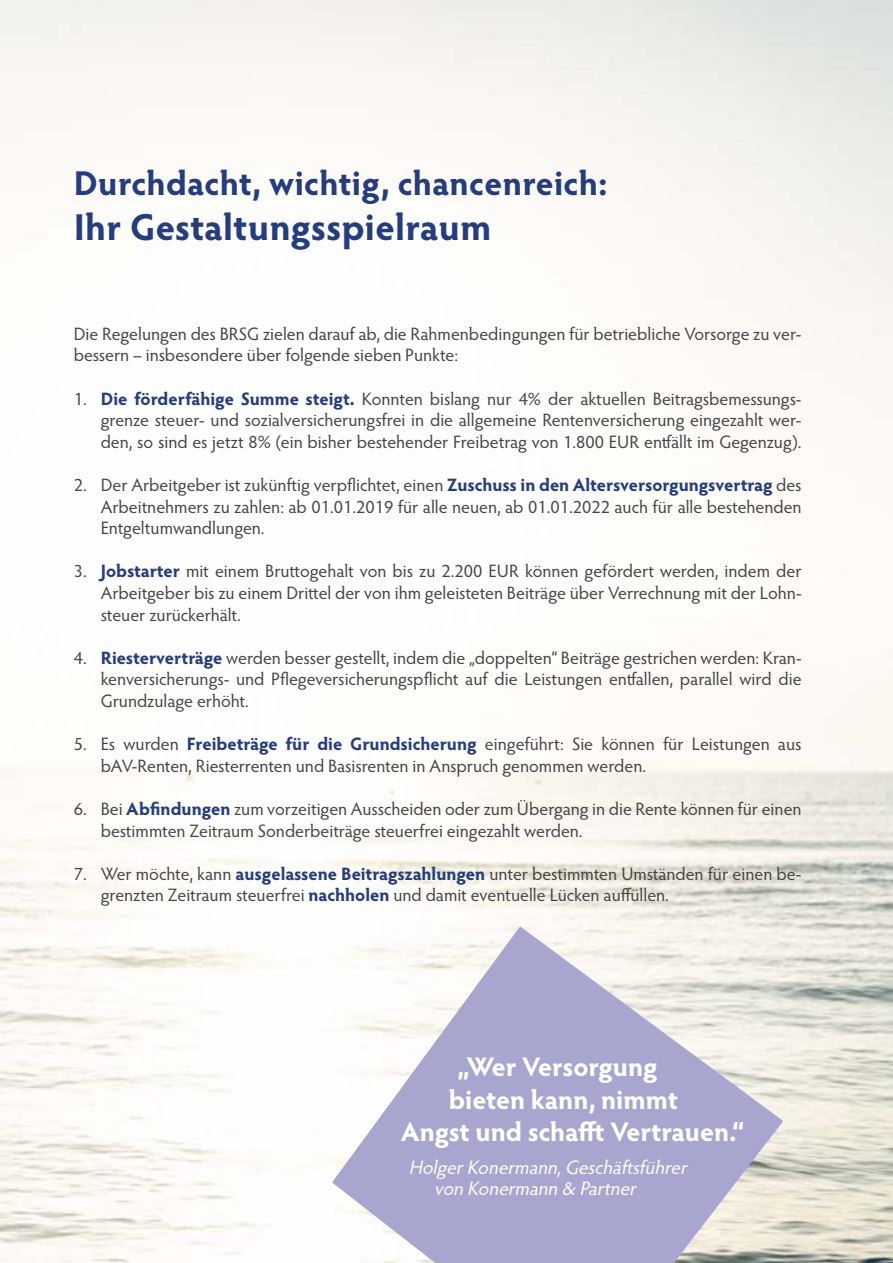
<style>
.page{position:relative;width:893px;height:1263px;background:#fff}
.page>*{position:absolute;margin:0;border:0;box-sizing:border-box;transform-origin:0 0}
.t1{font:700 37.5px "Hypatia Sans Pro";letter-spacing:.01em;color:#243c82}
.t2{font:700 34.5px "Hypatia Sans Pro";letter-spacing:.005em;color:#243c82}
.t3{font:700 27px "Hypatia Sans Pro";color:#fff}
.t4{font:italic 19.5px/21px "Hypatia Sans Pro";color:#fff}
.t5{font:18px/21.6px "Hypatia Sans Pro";letter-spacing:-.005em;color:#434543}
.s1{font-weight:700;color:#243c82}
</style>
<div class="page">
<img style="left:0;top:0;width:893px;height:1263px">
<svg style="left:332px;top:926px;width:451px;height:337px;fill:#a8a5cf"></svg>
<h2 class="t2" style="left:74px;top:158px;width:536px">Durchdacht, wichtig, chancenreich:</h2>
<h1 class="t1" style="left:74px;top:200px;width:419px">Ihr Gestaltungsspielraum</h1>
<p class="t5" style="left:74px;top:322px;width:729px">Die Regelungen des BRSG zielen darauf ab, die Rahmenbedingungen für betriebliche Vorsorge zu ver&shy;bessern – insbesondere über folgende sieben Punkte:</p>
<p class="t5" style="left:101px;top:387px;width:702px;text-align:justify;text-indent:-27px">1. <span class="s1">Die förderfähige Summe steigt.</span> Konnten bislang nur 4% der aktuellen Beitragsbemessungs&shy;grenze steuer- und sozialversicherungsfrei in die allgemeine Rentenversicherung eingezahlt wer&shy;den, so sind es jetzt 8% (ein bisher bestehender Freibetrag von 1.800 EUR entfällt im Gegenzug).</p>
<p class="t5" style="left:101px;top:473px;width:702px;text-align:justify;text-indent:-27px">2. Der Arbeitgeber ist zukünftig verpflichtet, einen <span class="s1">Zuschuss in den Altersversorgungsvertrag</span> des Arbeitnehmers zu zahlen: ab 01.01.2019 für alle neuen, ab 01.01.2022 auch für alle bestehenden Entgeltumwandlungen.</p>
<p class="t5" style="left:101px;top:560px;width:702px;text-align:justify;text-indent:-27px">3. <span class="s1">Jobstarter</span> mit einem Bruttogehalt von bis zu 2.200 EUR können gefördert werden, indem der Arbeitgeber bis zu einem Drittel der von ihm geleisteten Beiträge über Verrechnung mit der Lohn&shy;steuer zurückerhält.</p>
<p class="t5" style="left:101px;top:646px;width:702px;text-align:justify;text-indent:-27px">4. <span class="s1">Riesterverträge</span> werden besser gestellt, indem die „doppelten“ Beiträge gestrichen werden: Kran&shy;kenversicherungs- und Pflegeversicherungspflicht auf die Leistungen entfallen, parallel wird die Grundzulage erhöht.</p>
<p class="t5" style="left:101px;top:733px;width:702px;text-indent:-27px">5. Es wurden <span class="s1">Freibeträge für die Grundsicherung</span> eingeführt: Sie können für Leistungen aus bAV-Renten, Riesterrenten und Basisrenten in Anspruch genommen werden.</p>
<p class="t5" style="left:101px;top:797px;width:702px;text-indent:-27px">6. Bei <span class="s1">Abfindungen</span> zum vorzeitigen Ausscheiden oder zum Übergang in die Rente können für einen bestimmten Zeitraum Sonderbeiträge steuerfrei eingezahlt werden.</p>
<p class="t5" style="left:101px;top:862px;width:702px;text-indent:-27px">7. Wer möchte, kann <span class="s1">ausgelassene Beitragszahlungen</span> unter bestimmten Umständen für einen be&shy;grenzten Zeitraum steuerfrei <span class="s1">nachholen</span> und damit eventuelle Lücken auffüllen.</p>
<h3 class="t3" style="left:458px;top:1048px;width:201px">„Wer Versorgung</h3>
<h3 class="t3" style="left:449px;top:1080px;width:231px">bieten kann, nimmt</h3>
<h3 class="t3" style="left:401px;top:1113px;width:345px">Angst und schafft Vertrauen.“</h3>
<p class="t4" style="left:434px;top:1156px;width:259px;text-indent:-25px">HolgerKonermann,Geschäftsführer von Konermann &amp; Partner</p>
</div>
